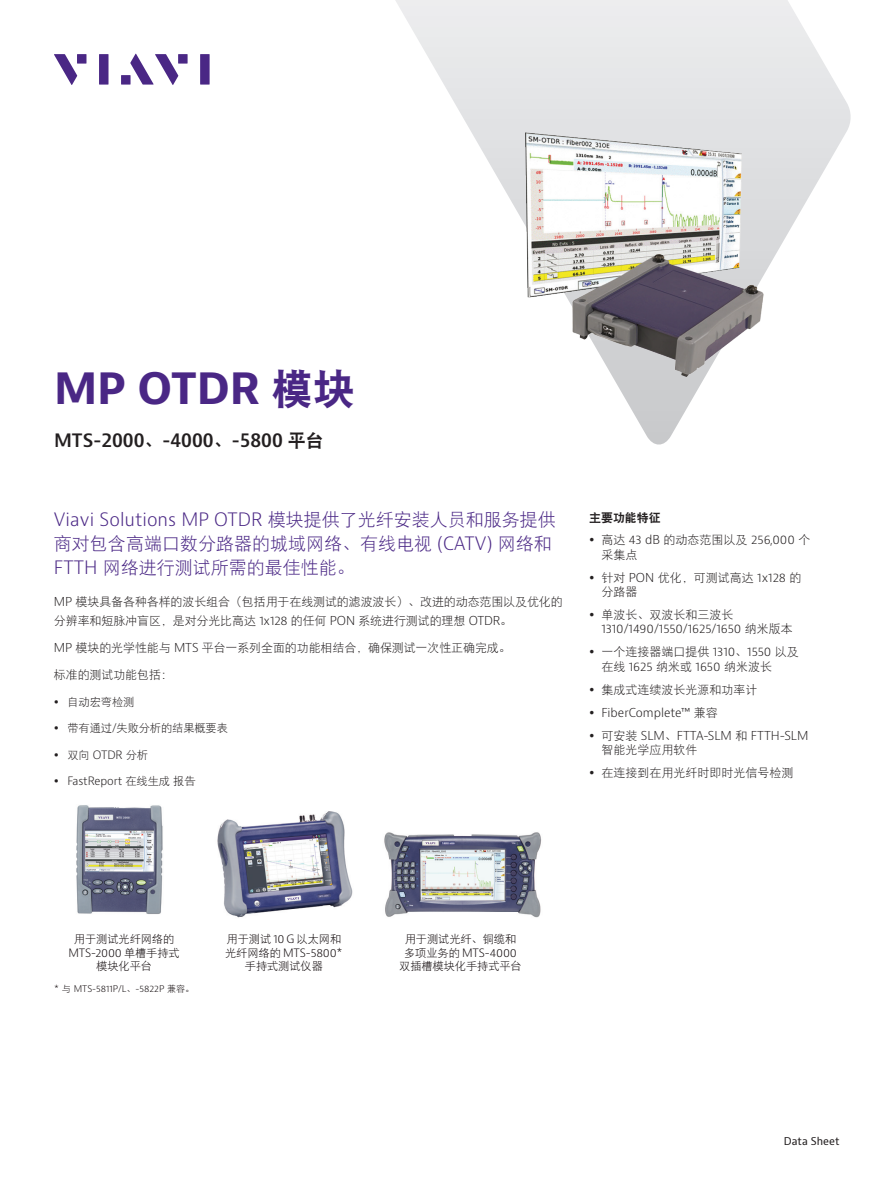
<style>
.page{position:relative;width:893px;height:1191px;background:#fff}
.page>*{position:absolute;margin:0;border:0;box-sizing:border-box;transform-origin:0 0}
.t1{font:700 42px "Bernino Sans";color:#4a2785}
.t2{font:18px/24px "DFP Hei W3";color:#4a2785}
.t3{font:300 18px "Bernino Sans";color:#4a2785}
.t4{font:600 18px "Bernino Sans";color:#231f20}
.t5{font:12px/23px "DFP Hei W3";letter-spacing:-.01em;color:#231f20}
.t6{font:300 12px/23px "Bernino Sans";color:#231f20}
.t7{font:12px "DFP Hei W9";letter-spacing:-.01em;color:#231f20}
.t8{font:11.25px "DFP Hei W3";letter-spacing:-.01em;color:#110a0c}
.t9{font:300 11.25px "Bernino Sans";letter-spacing:-.01em;color:#110a0c}
.t10{font:11.25px "DFP Hei W3";letter-spacing:-.01em;color:#231f20}
.t11{font:300 11.25px "Bernino Sans";letter-spacing:-.01em;color:#231f20}
.t12{font:10.5px "Bernino Sans";color:#231f20}
.t13{font:300 9px "Bernino Sans";color:#110a0c}
.s1{font-family:"DFP Hei W9";font-weight:400}
.s2{font-family:"DFP Hei W3";font-weight:400}
.s3{font-family:"Bernino Sans";font-weight:300}
</style>
<div class="page">
<svg style="left:54px;top:54px;width:23px;height:31px"></svg>
<div style="left:77px;top:54px;width:9px;height:10px;background:#4a2785"></div>
<div style="left:99px;top:54px;width:10px;height:31px;background:#4a2785"></div>
<div style="left:178px;top:54px;width:10px;height:10px;background:#4a2785"></div>
<div style="left:200px;top:54px;width:10px;height:31px;background:#4a2785"></div>
<svg style="left:130px;top:54px;width:48px;height:31px"></svg>
<div style="left:121px;top:75px;width:10px;height:10px;background:#4a2785"></div>
<svg style="left:395px;top:0;width:456px;height:445px"></svg>
<img style="left:499px;top:120px;width:309px;height:272px">
<img style="left:217px;top:811px;width:136px;height:107px">
<img style="left:76px;top:805px;width:87px;height:109px">
<img style="left:384px;top:832px;width:157px;height:86px">
<h1 class="t1" style="left:54px;top:362px;width:303px">MP OTDR <span class="s1">模块</span></h1>
<h2 class="t4" style="left:54px;top:428px;width:271px">MTS-2000<span class="s1">、</span>-4000<span class="s1">、</span>-5800 <span class="s1">平台</span></h2>
<h2 class="t3" style="left:54px;top:508px;width:503px">Viavi Solutions MP OTDR <span class="s2">模块提供了光纤安装人员和服务提供</span></h2>
<h2 class="t2" style="left:54px;top:532px;width:499px">商对包含高端口数分路器的城域网络、有线电视 <span class="s3">(CATV)</span> 网络和<br><span class="s3">FTTH</span> 网络进行测试所需的最佳性能。</h2>
<p class="t5" style="left:54px;top:592px;width:510px;line-height:18.8px"><span class="s3">MP</span> 模块具备各种各样的波长组合（包括用于在线测试的滤波波长）、改进的动态范围以及优化的分辨率和短脉冲盲区，是对分光比高达 <span class="s3">1x128</span> 的任何 <span class="s3">PON</span> 系统进行测试的理想 <span class="s3">OTDR</span>。</p>
<p class="t5" style="left:54px;top:636px;width:458px"><span class="s3">MP</span> 模块的光学性能与 <span class="s3">MTS</span> 平台一系列全面的功能相结合，确保测试一次性正确完成。</p>
<p class="t5" style="left:54px;top:663px;width:120px">标准的测试功能包括：</p>
<p class="t10" style="left:67px;top:696px;width:68px">自动宏弯检测</p>
<p class="t10" style="left:67px;top:722px;width:162px">带有通过<span class="s3">/</span>失败分析的结果概要表</p>
<p class="t10" style="left:67px;top:749px;width:82px">双向 <span class="s3">OTDR</span> 分析</p>
<p class="t11" style="left:67px;top:773px;width:130px">FastReport <span class="s2">在线生成报告</span></p>
<p class="t7" style="left:589px;top:511px;width:73px">主要功能特征</p>
<p class="t6" style="left:601px;top:529px;width:211px"><span class="s2">高达</span> 43 dB <span class="s2">的动态范围以及</span> 256,000 <span class="s2">个</span></p>
<p class="t5" style="left:601px;top:543px;width:202px">采集点<br>针对 <span class="s3">PON</span> 优化，可测试高达 <span class="s3">1x128</span> 的</p>
<p class="t5" style="left:601px;top:580px;width:133px">分路器<br>单波长、双波长和三波长</p>
<p class="t6" style="left:601px;top:618px;width:193px">1310/1490/1550/1625/1650 <span class="s2">纳米版本</span></p>
<p class="t5" style="left:601px;top:645px;width:199px;line-height:14.4px">一个连接器端口提供 <span class="s3">1310</span>、<span class="s3">1550</span> 以及在线 <span class="s3">1625</span> 纳米或 <span class="s3">1650</span> 纳米波长</p>
<p class="t5" style="left:601px;top:678px;width:157px">集成式连续波长光源和功率计</p>
<p class="t6" style="left:601px;top:701px;width:209px">FiberComplete™ <span class="s2">兼容<br>可安装</span> SLM<span class="s2">、</span>FTTA-SLM <span class="s2">和</span> FTTH-SLM</p>
<p class="t5" style="left:601px;top:738px;width:193px">智能光学应用软件<br>在连接到在用光纤时即时光信号检测</p>
<p class="t8" style="left:74px;top:933px;width:102px">用于测试光纤网络的</p>
<p class="t9" style="left:68px;top:945px;width:113px">MTS-2000 <span class="s2">单槽手持式</span></p>
<p class="t8" style="left:96px;top:960px;width:57px">模块化平台</p>
<p class="t13" style="left:54px;top:982px;width:142px">* <span class="s2">与</span> MTS-5811P/L<span class="s2">、</span>-5822P <span class="s2">兼容。</span></p>
<p class="t8" style="left:227px;top:933px;width:116px">用于测试 <span class="s3">10 G</span> 以太网和</p>
<p class="t9" style="left:225px;top:945px;width:119px"><span class="s2">光纤网络的</span> MTS-5800*</p>
<p class="t8" style="left:245px;top:960px;width:80px">手持式测试仪器</p>
<p class="t8" style="left:405px;top:933px;width:113px">用于测试光纤、铜缆和</p>
<p class="t9" style="left:404px;top:945px;width:114px"><span class="s2">多项业务的</span> MTS-4000</p>
<p class="t8" style="left:399px;top:960px;width:124px">双插槽模块化手持式平台</p>
<p class="t12" style="left:784px;top:1134px;width:57px">Data Sheet</p>
</div>
